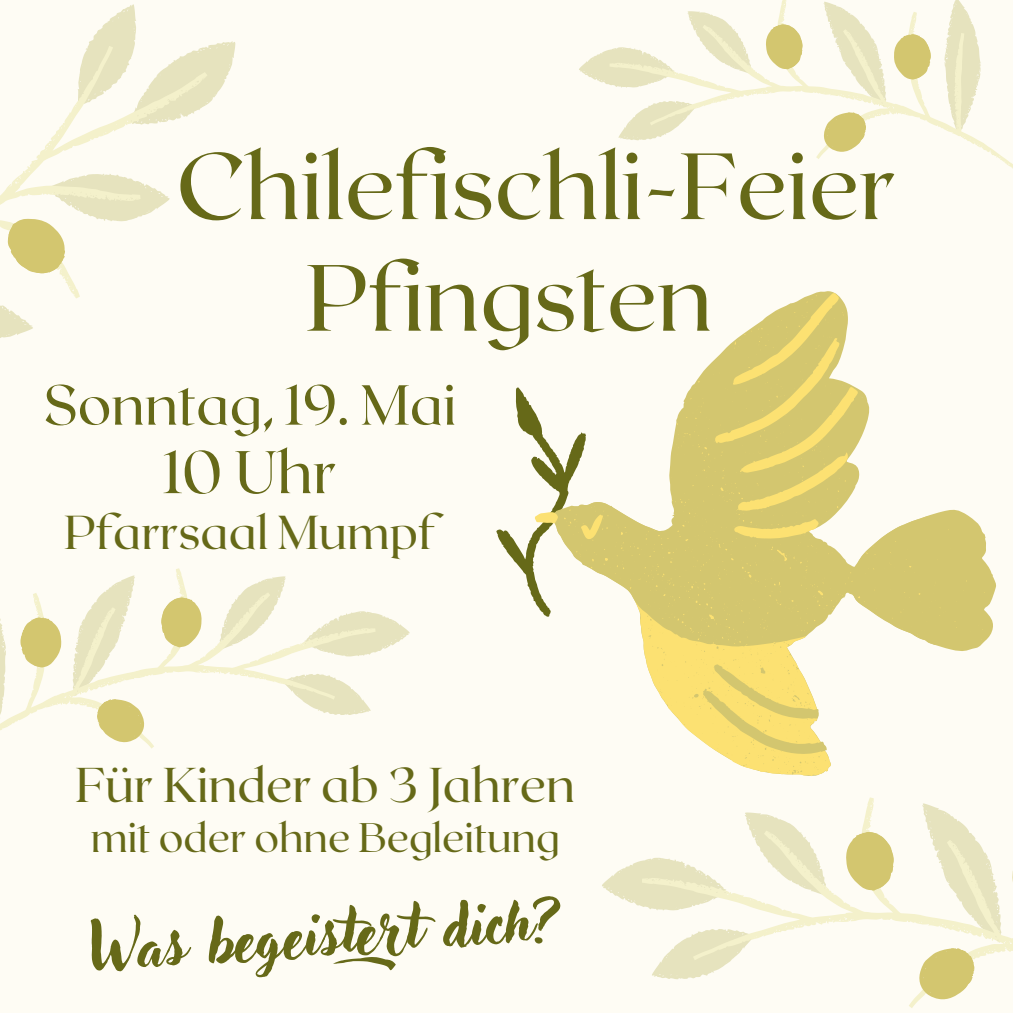
<style>
.page{position:relative;width:1013px;height:1013px;background:#fff}
.page>*{position:absolute;margin:0;border:0;box-sizing:border-box;transform-origin:0 0}
.t1{font:93.75px "Roxborough CF";color:#666918}
.t2{font:61.25px "Adlery Pro Swash";color:#666918}
.t3{font:60px "Roxborough CF";color:#666918}
.t4{font:56.25px "Roxborough CF";color:#666918}
.t5{font:48.75px "Roxborough CF";color:#666918}
.t6{font:47.5px "Roxborough CF";color:#666918}
.t7{font:41.25px "Roxborough CF";color:#666918}
</style>
<div class="page">
<div style="left:0;top:0;width:1012px;height:1012px;background:#fefcf4"></div>
<svg style="left:497px;top:291px;width:499px;height:428px"></svg>
<svg style="left:66px;top:4px;width:170px;height:218px"></svg>
<svg style="left:0;top:119px;width:81px;height:219px"></svg>
<svg style="left:579px;top:54px;width:21px;height:28px"></svg>
<svg style="left:600px;top:0;width:412px;height:168px"></svg>
<svg style="left:750px;top:12px;width:184px;height:151px"></svg>
<svg style="left:0;top:568px;width:390px;height:162px"></svg>
<svg style="left:16px;top:583px;width:209px;height:166px"></svg>
<svg style="left:602px;top:719px;width:225px;height:182px"></svg>
<svg style="left:628px;top:752px;width:322px;height:228px"></svg>
<svg style="left:824px;top:815px;width:188px;height:193px"></svg>
<p class="t1" style="left:176px;top:125px;width:721px">Chilefischli-Feier</p>
<h1 class="t1" style="left:306px;top:237px;width:408px">Pfingsten</h1>
<h1 class="t4" style="left:43px;top:368px;width:414px">Sonntag, 19. Mai</h1>
<h1 class="t3" style="left:163px;top:433px;width:174px">10 Uhr</h1>
<h1 class="t6" style="left:64px;top:502px;width:373px">Pfarrsaal Mumpf</h1>
<p class="t5" style="left:75px;top:753px;width:501px">Für Kinder ab 3 Jahren</p>
<h2 class="t7" style="left:91px;top:810px;width:470px">mit oder ohne Begleitung</h2>
<p class="t2" style="left:88px;top:922px;width:471px;rotate:-4deg">Was begeistert dich?</p>
</div>
